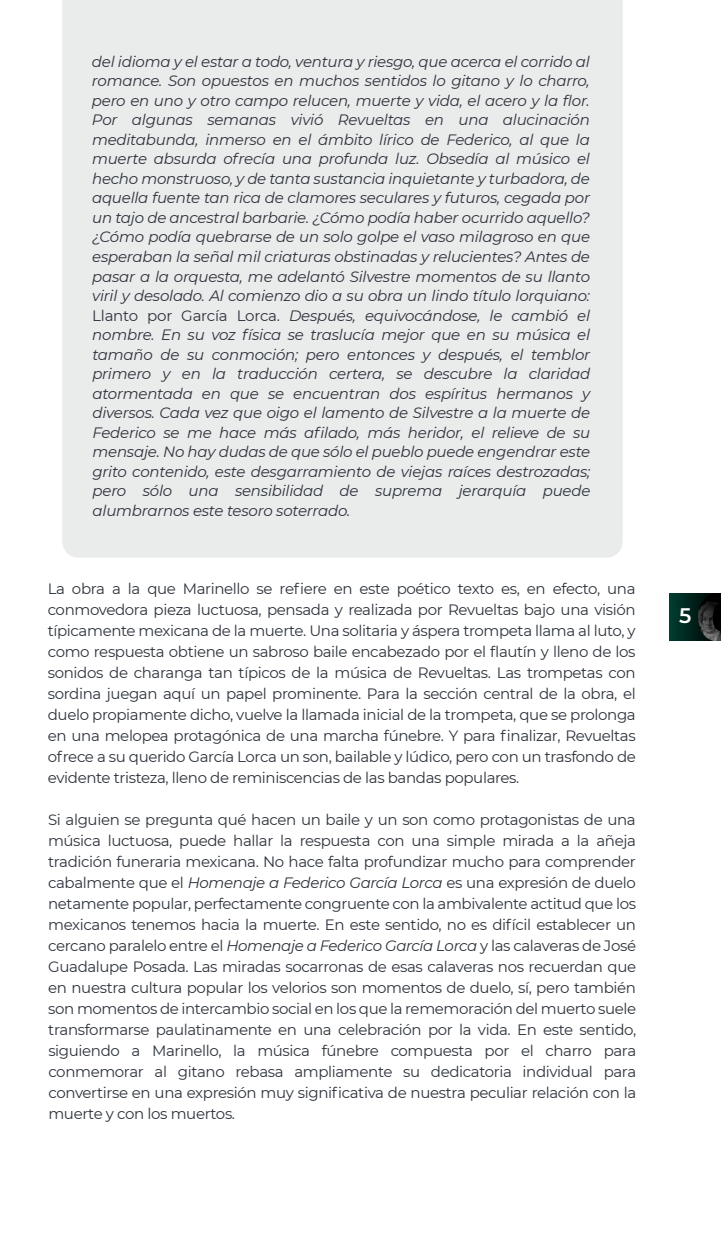
<style>
.page{position:relative;width:721px;height:1234px;background:#fff}
.page>*{position:absolute;margin:0;border:0;box-sizing:border-box;transform-origin:0 0}
.t1{font:600 21px "Montserrat";color:#fff}
.t2{font:15px/21px "Montserrat";letter-spacing:-.025em;color:#2d333c;text-align:justify}
.t3{font:italic 15px/19.5px "Montserrat";letter-spacing:-.015em;color:#2d333c;text-align:justify}
.s1{font-style:normal}
.s2{font-style:italic}
</style>
<div class="page">
<div style="left:62px;top:0;width:561px;height:557px;background:#eaebeb"></div>
<svg style="left:669px;top:593px;width:28px;height:47px"></svg>
<img style="left:697px;top:593px;width:24px;height:47px">
<p class="t3" style="left:92px;top:51px;width:500px">del idioma y el estar a todo, ventura y riesgo, que acerca el corrido al romance. Son opuestos en muchos sentidos lo gitano y lo charro, pero en uno y otro campo relucen, muerte y vida, el acero y la flor.<br>Por algunas semanas vivió Revueltas en una alucinación meditabunda, inmerso en el ámbito lírico de Federico, al que la muerte absurda ofrecía una profunda luz. Obsedía al músico el hecho monstruoso, y de tanta sustancia inquietante y turbadora, de aquella fuente tan rica de clamores seculares y futuros, cegada por un tajo de ancestral barbarie. ¿Cómo podía haber ocurrido aquello? ¿Cómo podía quebrarse de un solo golpe el vaso milagroso en que esperaban la señal mil criaturas obstinadas y relucientes? Antes de pasar a la orquesta, me adelantó Silvestre momentos de su llanto viril y desolado. Al comienzo dio a su obra un lindo título lorquiano:<br><span class="s1">Llanto por García Lorca.</span> Después, equivocándose, le cambió el nombre. En su voz física se traslucía mejor que en su música el tamaño de su conmoción; pero entonces y después, el temblor primero y en la traducción certera, se descubre la claridad atormentada en que se encuentran dos espíritus hermanos y diversos. Cada vez que oigo el lamento de Silvestre a la muerte de Federico se me hace más afilado, más heridor, el relieve de su mensaje. No hay dudas de que sólo el pueblo puede engendrar este grito contenido, este desgarramiento de viejas raíces destrozadas; pero sólo una sensibilidad de suprema jerarquía puede alumbrarnos este tesoro soterrado.</p>
<p class="t2" style="left:48px;top:577px;width:590px">La obra a la que Marinello se refiere en este poético texto es, en efecto, una conmovedora pieza luctuosa, pensada y realizada por Revueltas bajo una visión típicamente mexicana de la muerte. Una solitaria y áspera trompeta llama al luto, y como respuesta obtiene un sabroso baile encabezado por el flautín y lleno de los sonidos de charanga tan típicos de la música de Revueltas. Las trompetas con sordina juegan aquí un papel prominente. Para la sección central de la obra, el duelo propiamente dicho, vuelve la llamada inicial de la trompeta, que se prolonga en una melopea protagónica de una marcha fúnebre. Y para finalizar, Revueltas ofrece a su querido García Lorca un son, bailable y lúdico, pero con un trasfondo de evidente tristeza, lleno de reminiscencias de las bandas populares.</p>
<p class="t2" style="left:48px;top:808px;width:590px">Si alguien se pregunta qué hacen un baile y un son como protagonistas de una música luctuosa, puede hallar la respuesta con una simple mirada a la añeja tradición funeraria mexicana. No hace falta profundizar mucho para comprender cabalmente que el <span class="s2">Homenaje a Federico García Lorca</span> es una expresión de duelo netamente popular, perfectamente congruente con la ambivalente actitud que los mexicanos tenemos hacia la muerte. En este sentido, no es difícil establecer un cercano paralelo entre el <span class="s2">Homenaje a Federico García Lorca</span> y las calaveras de José Guadalupe Posada. Las miradas socarronas de esas calaveras nos recuerdan que en nuestra cultura popular los velorios son momentos de duelo, sí, pero también son momentos de intercambio social en los que la rememoración del muerto suele transformarse paulatinamente en una celebración por la vida. En este sentido, siguiendo a Marinello, la música fúnebre compuesta por el charro para conmemorar al gitano rebasa ampliamente su dedicatoria individual para convertirse en una expresión muy significativa de nuestra peculiar relación con la muerte y con los muertos.</p>
<h1 class="t1" style="left:679px;top:601px;width:14px">5</h1>
</div>
